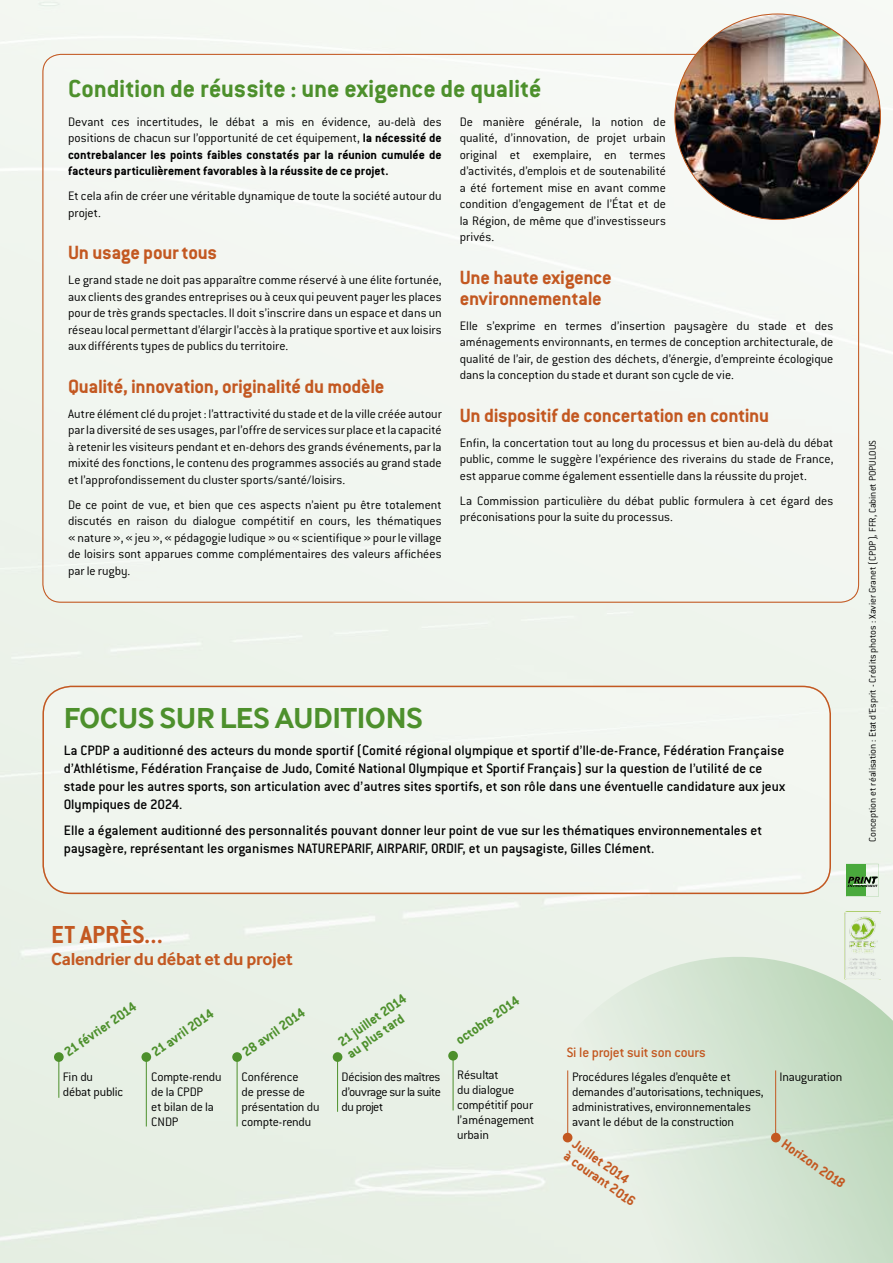
<style>
.page{position:relative;width:893px;height:1263px;background:#fff}
.page>*{position:absolute;margin:0;border:0;box-sizing:border-box;transform-origin:0 0}
.t1{font:700 30px "Inter Face";letter-spacing:-.015em;color:#4d902c}
.t2{font:700 27px "Conduit ITC";letter-spacing:-.005em;color:#4d902c}
.t3{font:700 27px "Conduit ITC";color:#c35821}
.t4{font:700 21px/21px "Conduit ITC";letter-spacing:-.015em;color:#c35821}
.t5{font:700 18px "Inter Face";letter-spacing:-.015em;color:#c35821}
.t6{font:500 15px/18px "Conduit ITC";letter-spacing:-.005em;color:#000}
.t7{font:500 15px "Conduit ITC";letter-spacing:-.01em;color:#c35821}
.t8{font:700 14.85px/15px "Conduit ITC";color:#4d902c}
.t9{font:700 14.85px "Conduit ITC";color:#c35821}
.t10{font:300 13.5px/16.5px "Conduit ITC";color:#000}
.t11{font:700 13.5px/16.5px "Conduit ITC";color:#000;text-align:justify}
.t12{font:300 10.5px "Conduit ITC";color:#000}
.s1{font-weight:300}
</style>
<div class="page">
<img style="left:0;top:0;width:893px;height:1263px">
<svg style="left:846px;top:864px;width:33px;height:32px"></svg>
<img style="left:845px;top:911px;width:35px;height:68px">
<div style="left:43px;top:686px;width:787px;height:207px;background:#f1f5f0;border-radius:28px"></div>
<div style="left:43px;top:686px;width:788px;height:208px;border:1px solid #c35821;border-radius:28px"></div>
<div style="left:54px;top:1052px;width:10px;height:10px;background:#4d902c;border-radius:50%"></div>
<div style="left:141px;top:1052px;width:10px;height:10px;background:#4d902c;border-radius:50%"></div>
<div style="left:232px;top:1052px;width:10px;height:10px;background:#4d902c;border-radius:50%"></div>
<div style="left:333px;top:1052px;width:9px;height:10px;background:#4d902c;border-radius:50%"></div>
<div style="left:448px;top:1051px;width:10px;height:9px;background:#4d902c;border-radius:50%"></div>
<hr style="left:146px;top:1054px;width:1px;height:72px;background:#4d902c">
<hr style="left:237px;top:1054px;width:1px;height:72px;background:#4d902c">
<hr style="left:337px;top:1054px;width:1px;height:58px;background:#4d902c">
<hr style="left:453px;top:1053px;width:1px;height:57px;background:#4d902c">
<hr style="left:58px;top:1054px;width:1px;height:44px;background:#4d902c">
<div style="left:771px;top:1133px;width:10px;height:9px;background:#c35821;border-radius:50%"></div>
<div style="left:563px;top:1133px;width:9px;height:9px;background:#c35821;border-radius:50%"></div>
<hr style="left:567px;top:1070px;width:1px;height:67px;background:#c35821">
<hr style="left:775px;top:1070px;width:1px;height:67px;background:#c35821">
<div style="left:43px;top:54px;width:816px;height:548px;background:#f3f6f2;border-radius:18px"></div>
<img style="left:675px;top:14px;width:205px;height:205px;border-radius:103px">
<h2 class="t2" style="left:68px;top:73px;width:475px">Condition de réussite : une exigence de qualité</h2>
<p class="t11" style="left:68px;top:113px;width:375px"><span class="s1">Devant ces incertitudes, le débat a mis en évidence, au-delà des positions de chacun sur l’opportunité de cet équipement,</span> la nécessité de contrebalancer les points faibles constatés par la réunion cumulée de facteurs particulièrement favorables à la réussite de ce projet.</p>
<p class="t10" style="left:68px;top:188px;width:375px">Et cela afin de créer une véritable dynamique de toute la société autour du projet.</p>
<h3 class="t4" style="left:68px;top:242px;width:151px">Un usage pour tous</h3>
<p class="t10" style="left:68px;top:272px;width:375px;text-align:justify">Le grand stade ne doit pas apparaître comme réservé à une élite fortunée, aux clients des grandes entreprises ou à ceux qui peuvent payer les places pour de très grands spectacles. Il doit s’inscrire dans un espace et dans un réseau local permettant d’élargir l’accès à la pratique sportive et aux loisirs aux différents types de publics du territoire.</p>
<h3 class="t4" style="left:68px;top:375px;width:318px">Qualité, innovation, originalité du modèle</h3>
<p class="t10" style="left:68px;top:405px;width:375px;text-align:justify">Autre élément clé du projet : l’attractivité du stade et de la ville créée autour par la diversité de ses usages, par l’offre de services sur place et la capacité à retenir les visiteurs pendant et en-dehors des grands événements, par la mixité des fonctions, le contenu des programmes associés au grand stade et l’approfondissement du cluster sports/santé/loisirs.</p>
<p class="t10" style="left:68px;top:496px;width:375px;text-align:justify">De ce point de vue, et bien que ces aspects n’aient pu être totalement discutés en raison du dialogue compétitif en cours, les thématiques « nature », « jeu », « pédagogie ludique » ou « scientifique » pour le village de loisirs sont apparues comme complémentaires des valeurs affichées par le rugby.</p>
<p class="t10" style="left:460px;top:114px;width:208px;text-align:justify">De manière générale, la notion de qualité, d’innovation, de projet urbain original et exemplaire, en termes d’activités, d’emplois et de soutenabilité a été fortement mise en avant comme condition d’engagement de l’État et de la Région, de même que d’investisseurs privés.</p>
<h3 class="t4" style="left:460px;top:266px;width:154px">Une haute exigence environnementale</h3>
<p class="t10" style="left:460px;top:317px;width:375px;text-align:justify">Elle s’exprime en termes d’insertion paysagère du stade et des aménagements environnants, en termes de conception architecturale, de qualité de l’air, de gestion des déchets, d’énergie, d’empreinte écologique dans la conception du stade et durant son cycle de vie.</p>
<h3 class="t4" style="left:460px;top:404px;width:311px">Un dispositif de concertation en continu</h3>
<p class="t10" style="left:460px;top:434px;width:375px;text-align:justify">Enfin, la concertation tout au long du processus et bien au-delà du débat public, comme le suggère l’expérience des riverains du stade de France, est apparue comme également essentielle dans la réussite du projet.</p>
<p class="t10" style="left:460px;top:492px;width:375px">La Commission particulière du débat public formulera à cet égard des préconisations pour la suite du processus.</p>
<h1 class="t1" style="left:64px;top:701px;width:360px">FOCUS SUR LES AUDITIONS</h1>
<p class="t6" style="left:64px;top:741px;width:723px">La CPDP a auditionné des acteurs du monde sportif (Comité régional olympique et sportif d’Ile-de-France, Fédération Française d’Athlétisme, Fédération Française de Judo, Comité National Olympique et Sportif Français) sur la question de l’utilité de ce stade pour les autres sports, son articulation avec d’autres sites sportifs, et son rôle dans une éventuelle candidature aux jeux Olympiques de 2024.</p>
<p class="t6" style="left:64px;top:821px;width:700px">Elle a également auditionné des personnalités pouvant donner leur point de vue sur les thématiques environnementales et paysagère, représentant les organismes NATUREPARIF, AIRPARIF, ORDIF, et un paysagiste, Gilles Clément.</p>
<p class="t12" style="left:867px;top:842px;width:403px;rotate:-90deg">Conception et réalisation : Etat d’Esprit - Crédits photos : Xavier Granet (CPDP), FFR, Cabinet POPULOUS</p>
<h2 class="t3" style="left:51px;top:919px;width:113px">ET APRÈS...</h2>
<h3 class="t5" style="left:51px;top:949px;width:243px">Calendrier du débat et du projet</h3>
<p class="t8" style="left:61px;top:1047px;width:86px;rotate:-35deg">21 février 2014</p>
<p class="t8" style="left:149px;top:1047px;width:74px;rotate:-35deg">21 avril 2014</p>
<p class="t8" style="left:239px;top:1047px;width:75px;rotate:-35deg">28 avril 2014</p>
<p class="t8" style="left:335px;top:1036px;width:81px;rotate:-35deg">21 juillet 2014 au plus tard</p>
<p class="t8" style="left:453px;top:1035px;width:76px;rotate:-35deg">octobre 2014</p>
<p class="t7" style="left:567px;top:1044px;width:141px">Si le projet suit son cours</p>
<p class="t10" style="left:63px;top:1069px;width:62px;line-height:15px">Fin du débat public</p>
<p class="t10" style="left:151px;top:1069px;width:72px;line-height:15px">Compte-rendu de la CPDP<br>et bilan de la<br>CNDP</p>
<p class="t10" style="left:242px;top:1069px;width:79px;line-height:15px">Conférence<br>de presse de présentation du compte-rendu</p>
<p class="t10" style="left:342px;top:1069px;width:101px;line-height:15px;text-align:justify">Décision des maîtres d’ouvrage sur la suite du projet</p>
<p class="t10" style="left:457px;top:1068px;width:79px;line-height:15px">Résultat<br>du dialogue compétitif pour l’aménagement urbain</p>
<p class="t10" style="left:779px;top:1068px;width:64px">Inauguration</p>
<p class="t9" style="left:579px;top:1135px;width:68px;rotate:35deg">Juillet 2014</p>
<p class="t9" style="left:788px;top:1135px;width:76px;rotate:35deg">Horizon 2018</p>
<p class="t10" style="left:572px;top:1069px;width:193px;line-height:15px">Procédures légales d’enquête et demandes d’autorisations, techniques, administratives, environnementales avant le début de la construction</p>
<p class="t9" style="left:570px;top:1147px;width:86px;rotate:35deg">à courant 2016</p>
</div>
